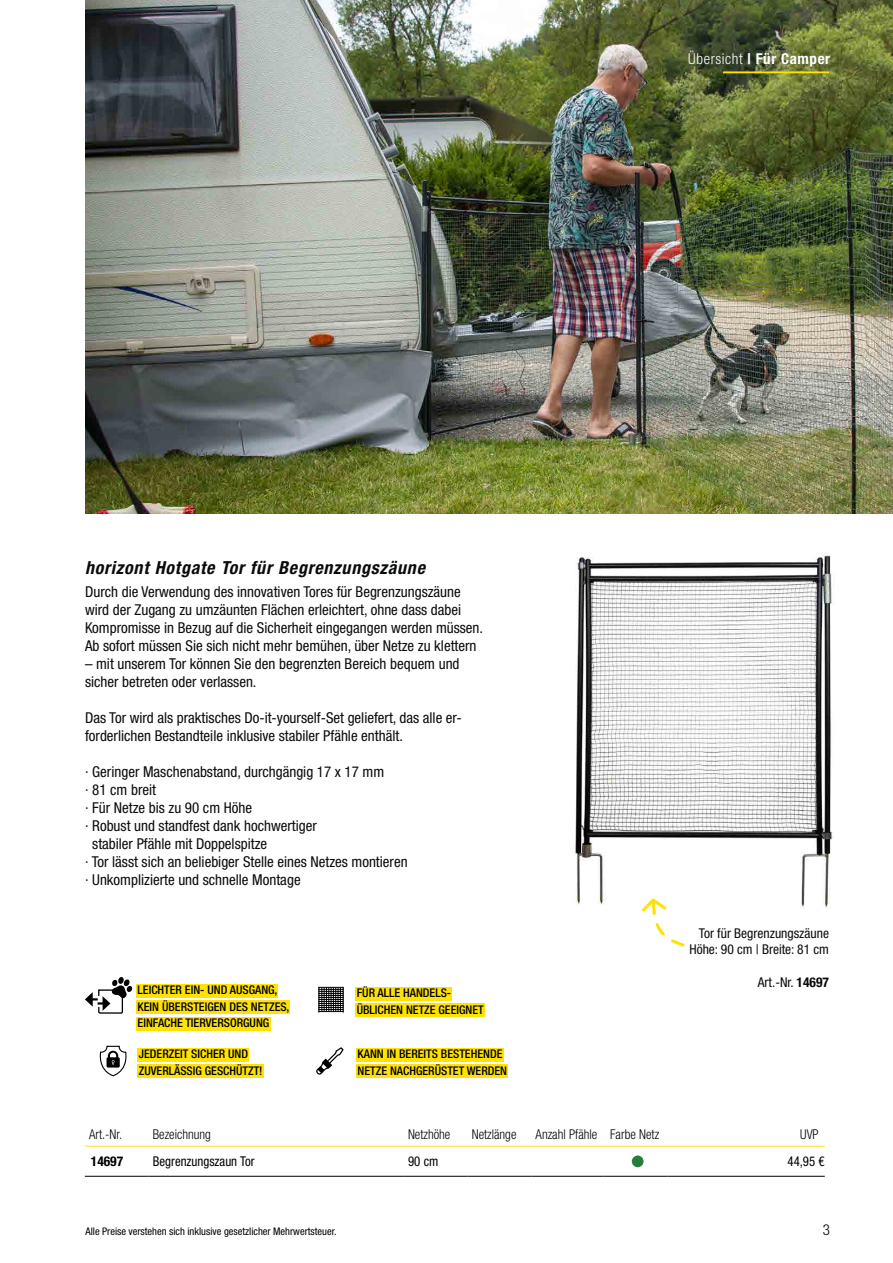
<style>
.page{position:relative;width:893px;height:1263px;background:#fff}
.page>*{position:absolute;margin:0;border:0;box-sizing:border-box;transform-origin:0 0}
.t1{font:italic 700 condensed 18px "Helvetica Neue LT Pro";letter-spacing:.04em;color:#090b0d}
.t2{font:condensed 15px/18px "Helvetica Neue LT Pro";color:#090b0d}
.t3{font:700 condensed 15px "Helvetica Neue LT Pro";letter-spacing:.04em;color:#fff}
.t4{font:300 condensed 15px "Helvetica Neue LT Pro";color:#000}
.t5{font:300 condensed 13.5px "Helvetica Neue LT Pro";color:#000;scale:.95 1}
.t6{font:condensed 13.5px/16.5px "Helvetica Neue LT Pro";color:#090b0d;text-align:right}
.t7{font:condensed 13.5px "Helvetica Neue LT Pro";color:#000;scale:.95 1}
.t8{font:700 condensed 13.5px "Helvetica Neue LT Pro";color:#000}
.t9{font:500 condensed 12px/16.5px "Helvetica Neue LT Pro";color:#000}
.t10{font:condensed 10.5px "Helvetica Neue LT Pro";color:#000}
.s1{font-weight:300}
.s2{font-weight:700}
</style>
<div class="page">
<img style="left:575px;top:555px;width:260px;height:354px">
<img style="left:85px;top:0;width:808px;height:513px">
<svg style="left:85px;top:1145px;width:740px;height:1px"></svg>
<hr style="left:85px;top:1146px;width:64px;height:1px;background:#fee202">
<hr style="left:149px;top:1146px;width:255px;height:1px;background:#fee202">
<hr style="left:404px;top:1146px;width:64px;height:1px;background:#fee202">
<hr style="left:468px;top:1146px;width:63px;height:1px;background:#fee202">
<hr style="left:531px;top:1146px;width:73px;height:1px;background:#fee202">
<hr style="left:604px;top:1146px;width:63px;height:1px;background:#fee202">
<hr style="left:667px;top:1146px;width:158px;height:1px;background:#fee202">
<hr style="left:149px;top:1176px;width:255px;height:1px;background:#000">
<hr style="left:404px;top:1176px;width:64px;height:1px;background:#000">
<hr style="left:468px;top:1176px;width:63px;height:1px;background:#000">
<hr style="left:531px;top:1176px;width:73px;height:1px;background:#000">
<hr style="left:604px;top:1176px;width:63px;height:1px;background:#000">
<hr style="left:667px;top:1176px;width:158px;height:1px;background:#000">
<hr style="left:85px;top:1176px;width:64px;height:1px;background:#000">
<div style="left:632px;top:1155px;width:11px;height:12px;background:#267e3d;border-radius:50%"></div>
<svg style="left:639px;top:896px;width:48px;height:51px"></svg>
<div style="left:138px;top:1048px;width:111px;height:13px;background:#fee202"></div>
<div style="left:138px;top:1064px;width:126px;height:14px;background:#fee202"></div>
<svg style="left:99px;top:1045px;width:28px;height:32px"></svg>
<div style="left:355px;top:987px;width:97px;height:13px;background:#fee202"></div>
<div style="left:355px;top:1003px;width:130px;height:14px;background:#fee202"></div>
<svg style="left:318px;top:987px;width:26px;height:26px"></svg>
<div style="left:136px;top:984px;width:142px;height:13px;background:#fee202"></div>
<div style="left:136px;top:1000px;width:154px;height:14px;background:#fee202"></div>
<div style="left:136px;top:1017px;width:135px;height:13px;background:#fee202"></div>
<svg style="left:85px;top:977px;width:48px;height:37px"></svg>
<div style="left:356px;top:1048px;width:148px;height:13px;background:#fee202"></div>
<div style="left:356px;top:1064px;width:152px;height:14px;background:#fee202"></div>
<svg style="left:316px;top:1047px;width:28px;height:28px"></svg>
<hr style="left:723px;top:71px;width:106px;height:2px;background:#fee202">
<p class="t3" style="left:688px;top:50px;width:143px"><span class="s1">Übersicht</span> | Für Camper</p>
<p class="t1" style="left:85px;top:557px;width:341px">horizont Hotgate Tor für Begrenzungszäune</p>
<p class="t2" style="left:85px;top:582px;width:400px">Durch die Verwendung des innovativen Tores für Begrenzungszäune wird der Zugang zu umzäunten Flächen erleichtert, ohne dass dabei Kompromisse in Bezug auf die Sicherheit eingegangen werden müssen.<br>Ab sofort müssen Sie sich nicht mehr bemühen, über Netze zu klettern</p>
<p class="t2" style="left:85px;top:654px;width:376px">– mit unserem Tor können Sie den begrenzten Bereich bequem und sicher betreten oder verlassen.</p>
<p class="t2" style="left:85px;top:708px;width:378px">Das Tor wird als praktisches Do-it-yourself-Set geliefert, das alle er&shy;forderlichen Bestandteile inklusive stabiler Pfähle enthält.</p>
<p class="t2" style="left:85px;top:762px;width:301px">· Geringer Maschenabstand, durchgängig 17 x 17 mm</p>
<p class="t2" style="left:85px;top:780px;width:73px">· 81 cm breit</p>
<p class="t2" style="left:85px;top:798px;width:169px">· Für Netze bis zu 90 cm Höhe</p>
<p class="t2" style="left:85px;top:816px;width:233px">· Robust und standfest dank hochwertiger</p>
<p class="t2" style="left:92px;top:834px;width:176px">stabiler Pfähle mit Doppelspitze</p>
<p class="t2" style="left:85px;top:852px;width:324px">· Tor lässt sich an beliebiger Stelle eines Netzes montieren</p>
<p class="t2" style="left:85px;top:870px;width:217px">· Unkomplizierte und schnelle Montage</p>
<p class="t9" style="left:138px;top:982px;width:153px">LEICHTER EIN- UND AUSGANG,<br>KEIN ÜBERSTEIGEN DES NETZES,<br>EINFACHE TIERVERSORGUNG</p>
<p class="t9" style="left:139px;top:1046px;width:125px">JEDERZEIT SICHER UND<br>ZUVERLÄSSIG GESCHÜTZT!</p>
<p class="t9" style="left:357px;top:985px;width:129px">FÜR ALLE HANDELS-<br>ÜBLICHEN NETZE GEEIGNET</p>
<p class="t9" style="left:358px;top:1046px;width:151px">KANN IN BEREITS BESTEHENDE<br>NETZE NACHGERÜSTET WERDEN</p>
<p class="t6" style="left:689px;top:925px;width:141px">Tor für Begrenzungszäune<br>Höhe: 90 cm | Breite: 81 cm</p>
<p class="t6" style="left:758px;top:974px;width:73px">Art.-Nr. <span class="s2">14697</span></p>
<p class="t5" style="left:89px;top:1126px;width:36px">Art.-Nr.</p>
<p class="t5" style="left:153px;top:1126px;width:62px">Bezeichnung</p>
<p class="t5" style="left:408px;top:1126px;width:46px">Netzhöhe</p>
<p class="t5" style="left:472px;top:1126px;width:48px">Netzlänge</p>
<p class="t5" style="left:536px;top:1126px;width:132px">Anzahl Pfähle Farbe Netz</p>
<p class="t5" style="left:800px;top:1126px;width:21px">UVP</p>
<p class="t8" style="left:91px;top:1153px;width:34px">14697</p>
<p class="t7" style="left:153px;top:1153px;width:109px">Begrenzungszaun Tor</p>
<p class="t7" style="left:408px;top:1153px;width:34px">90 cm</p>
<p class="t7" style="left:787px;top:1153px;width:41px">44,95 €</p>
<p class="t10" style="left:85px;top:1225px;width:253px">Alle Preise verstehen sich inklusive gesetzlicher Mehrwertsteuer.</p>
<p class="t4" style="left:823px;top:1221px;width:9px">3</p>
</div>
